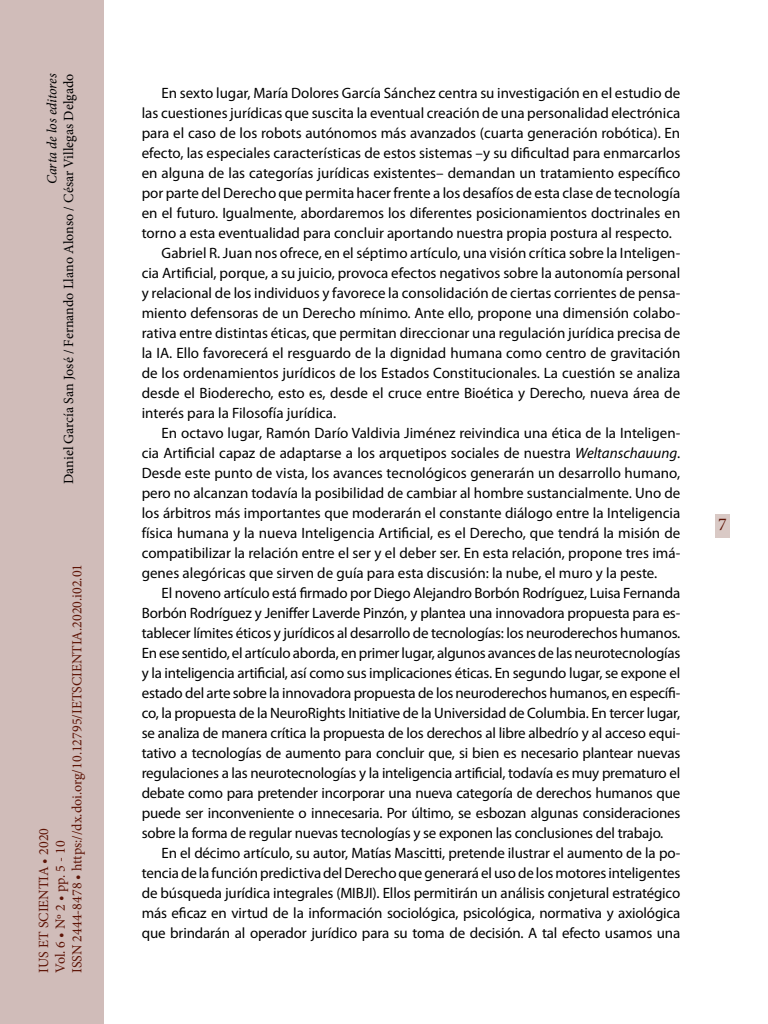
<style>
.page{position:relative;width:768px;height:1024px;background:#fff}
.page>*{position:absolute;margin:0;border:0;box-sizing:border-box;transform-origin:0 0}
.t1{font:18px "Minion Pro";color:#5d1305}
._00_bsc{font:15px/20px "Myriad Pro";color:#000;text-align:justify}
.t2{font:14px/16.8px "Minion Pro";color:#5d1305}
.t3{font:14px "Minion Pro";color:#000}
.t4{font:italic 14px "Minion Pro";letter-spacing:-.01em;color:#000}
.s1{font-style:italic}
</style>
<div class="page">
<div style="left:0;top:0;width:103px;height:1024px;background:#d0bcb9"></div>
<div style="left:715px;top:514px;width:15px;height:24px;background:#d9c9c5"></div>
<p class="t4" style="left:42px;top:184px;width:112px;rotate:-90deg">Carta de los editores</p>
<p class="t3" style="left:59px;top:484px;width:412px;rotate:-90deg">Daniel García San José / Fernando Llano Alonso / César Villegas Delgado</p>
<p class="t2" style="left:35px;top:973px;width:411px;rotate:-90deg">IUS ET SCIENTIA • 2020<br>Vol. 6 • Nº 2 • pp. 5 - 10<br>ISSN 2444-8478 • https://dx.doi.org/10.12795/IETSCIENTIA.2020.i02.01</p>
<p class="_00_bsc" style="left:142px;top:83px;width:540px;text-indent:20px">En sexto lugar, María Dolores García Sánchez centra su investigación en el estudio de las cuestiones jurídicas que suscita la eventual creación de una personalidad electrónica para el caso de los robots autónomos más avanzados (cuarta generación robótica). En efecto, las especiales características de estos sistemas –y su dificultad para enmarcarlos en alguna de las categorías jurídicas existentes– demandan un tratamiento específico por parte del Derecho que permita hacer frente a los desafíos de esta clase de tecnología en el futuro. Igualmente, abordaremos los diferentes posicionamientos doctrinales en torno a esta eventualidad para concluir aportando nuestra propia postura al respecto.</p>
<p class="_00_bsc" style="left:142px;top:243px;width:540px;text-indent:20px">Gabriel R. Juan nos ofrece, en el séptimo artículo, una visión crítica sobre la Inteligen&shy;cia Artificial, porque, a su juicio, provoca efectos negativos sobre la autonomía personal y relacional de los individuos y favorece la consolidación de ciertas corrientes de pensa&shy;miento defensoras de un Derecho mínimo. Ante ello, propone una dimensión colabo&shy;rativa entre distintas éticas, que permitan direccionar una regulación jurídica precisa de la IA. Ello favorecerá el resguardo de la dignidad humana como centro de gravitación de los ordenamientos jurídicos de los Estados Constitucionales. La cuestión se analiza desde el Bioderecho, esto es, desde el cruce entre Bioética y Derecho, nueva área de interés para la Filosofía jurídica.</p>
<p class="_00_bsc" style="left:142px;top:423px;width:540px;text-indent:20px">En octavo lugar, Ramón Darío Valdivia Jiménez reivindica una ética de la Inteligen&shy;cia Artificial capaz de adaptarse a los arquetipos sociales de nuestra <span class="s1">Weltanschauung</span>.<br>Desde este punto de vista, los avances tecnológicos generarán un desarrollo humano, pero no alcanzan todavía la posibilidad de cambiar al hombre sustancialmente. Uno de los árbitros más importantes que moderarán el constante diálogo entre la Inteligencia física humana y la nueva Inteligencia Artificial, es el Derecho, que tendrá la misión de compatibilizar la relación entre el ser y el deber ser. En esta relación, propone tres imá&shy;genes alegóricas que sirven de guía para esta discusión: la nube, el muro y la peste.</p>
<p class="_00_bsc" style="left:142px;top:583px;width:540px;text-indent:20px">El noveno artículo está firmado por Diego Alejandro Borbón Rodríguez, Luisa Fernanda Borbón Rodríguez y Jeniffer Laverde Pinzón, y plantea una innovadora propuesta para es&shy;tablecer límites éticos y jurídicos al desarrollo de tecnologías: los neuroderechos humanos.<br>En ese sentido, el artículo aborda, en primer lugar, algunos avances de las neurotecnologías y la inteligencia artificial, así como sus implicaciones éticas. En segundo lugar, se expone el estado del arte sobre la innovadora propuesta de los neuroderechos humanos, en específi&shy;co, la propuesta de la NeuroRights Initiative de la Universidad de Columbia. En tercer lugar, se analiza de manera crítica la propuesta de los derechos al libre albedrío y al acceso equi&shy;tativo a tecnologías de aumento para concluir que, si bien es necesario plantear nuevas regulaciones a las neurotecnologías y la inteligencia artificial, todavía es muy prematuro el debate como para pretender incorporar una nueva categoría de derechos humanos que puede ser inconveniente o innecesaria. Por último, se esbozan algunas consideraciones sobre la forma de regular nuevas tecnologías y se exponen las conclusiones del trabajo.</p>
<p class="_00_bsc" style="left:142px;top:843px;width:540px;text-indent:20px">En el décimo artículo, su autor, Matías Mascitti, pretende ilustrar el aumento de la po&shy;tencia de la función predictiva del Derecho que generará el uso de los motores inteligentes de búsqueda jurídica integrales (MIBJI). Ellos permitirán un análisis conjetural estratégico más eficaz en virtud de la información sociológica, psicológica, normativa y axiológica que brindarán al operador jurídico para su toma de decisión. A tal efecto usamos una</p>
<p class="t1" style="left:718px;top:512px;width:10px">7</p>
</div>
